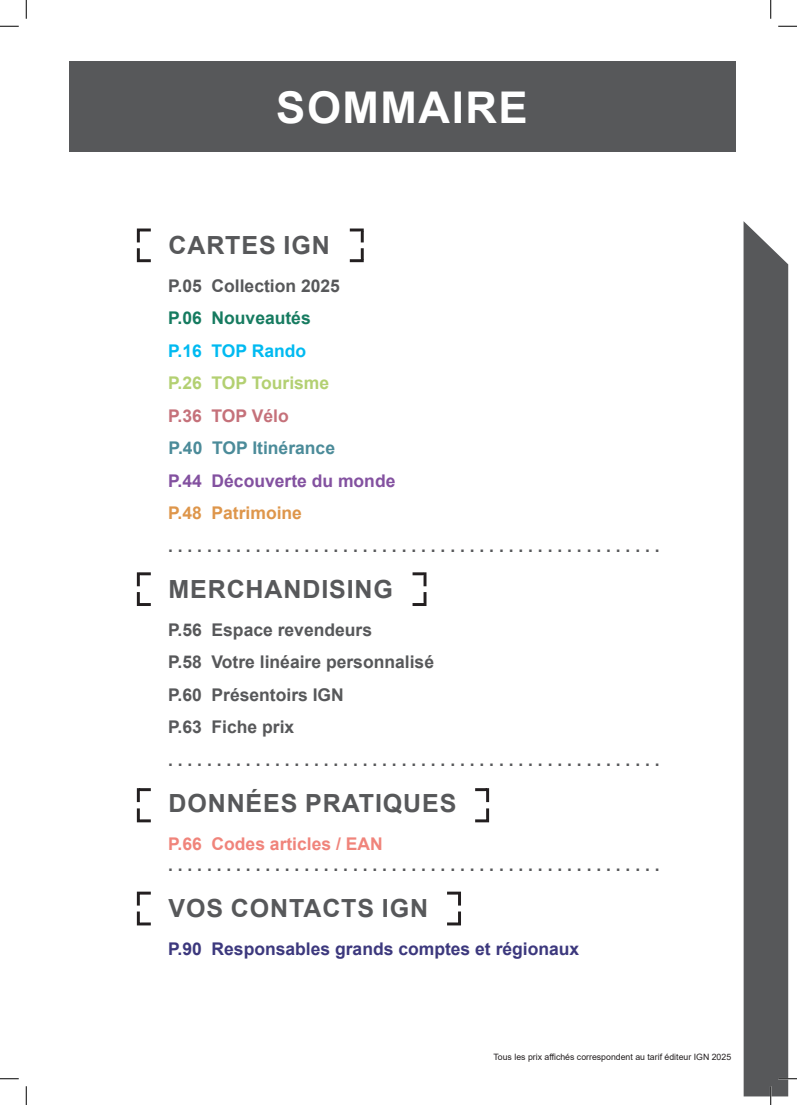
<style>
.page{position:relative;width:797px;height:1105px;background:#fff}
.page>*{position:absolute;margin:0;border:0;box-sizing:border-box;transform-origin:0 0}
.t1{font:700 43.75px "Arial";letter-spacing:.035em;color:#fff}
.t2{font:700 25px "Arial";letter-spacing:.035em;color:#57585a}
.t3{font:700 17.5px "Arial";color:#57585a}
.t4{font:700 17.5px "Arial";color:#3c387d}
.t5{font:700 17.5px "Arial";color:#8351a0}
.t6{font:700 17.5px "Arial";color:#f0847b}
.t7{font:700 17.5px "Arial";color:#4b8b99}
.t8{font:700 17.5px "Arial";color:#b3d072}
.t9{font:700 17.5px "Arial";color:#167b60}
.t10{font:700 17.5px "Arial";color:#de964b}
.t11{font:700 17.5px "Arial";color:#00baf1}
.t12{font:700 17.5px "Arial";color:#c5717a}
.t13{font:8.75px "Arial";color:#231f20}
</style>
<div class="page">
<div style="left:69px;top:62px;width:666px;height:90px;background:#57585a"></div>
<svg style="left:743px;top:221px;width:45px;height:875px;background:#6e6e70"></svg>
<svg style="left:412px;top:572px;width:15px;height:34px"></svg>
<svg style="left:136px;top:572px;width:15px;height:34px"></svg>
<svg style="left:349px;top:228px;width:15px;height:35px"></svg>
<svg style="left:475px;top:788px;width:15px;height:35px"></svg>
<svg style="left:447px;top:891px;width:14px;height:35px"></svg>
<svg style="left:136px;top:788px;width:15px;height:35px"></svg>
<svg style="left:136px;top:891px;width:15px;height:35px"></svg>
<svg style="left:136px;top:228px;width:15px;height:35px"></svg>
<svg style="left:0;top:25px;width:19px;height:2px"></svg>
<svg style="left:778px;top:25px;width:19px;height:2px"></svg>
<svg style="left:0;top:1078px;width:19px;height:1px"></svg>
<svg style="left:778px;top:1078px;width:19px;height:1px"></svg>
<svg style="left:25px;top:0;width:2px;height:19px"></svg>
<svg style="left:25px;top:1086px;width:2px;height:19px"></svg>
<svg style="left:770px;top:0;width:1px;height:19px"></svg>
<svg style="left:770px;top:1086px;width:1px;height:19px"></svg>
<p class="t1" style="left:276px;top:77px;width:253px">SOMMAIRE</p>
<p class="t2" style="left:168px;top:228px;width:163px">CARTES IGN</p>
<p class="t3" style="left:168px;top:273px;width:173px">P.05 Collection 2025</p>
<p class="t9" style="left:168px;top:306px;width:144px">P.06 Nouveautés</p>
<p class="t11" style="left:168px;top:338px;width:140px">P.16 TOP Rando</p>
<p class="t8" style="left:168px;top:371px;width:163px">P.26 TOP Tourisme</p>
<p class="t12" style="left:168px;top:403px;width:122px">P.36 TOP Vélo</p>
<p class="t7" style="left:168px;top:436px;width:168px">P.40 TOP Itinérance</p>
<p class="t5" style="left:168px;top:468px;width:229px">P.44 Découverte du monde</p>
<p class="t10" style="left:168px;top:501px;width:135px">P.48 Patrimoine</p>
<p class="t3" style="left:168px;top:533px;width:493px">. . . . . . . . . . . . . . . . . . . . . . . . . . . . . . . . . . . . . . . . . . . . . . . . . . .</p>
<p class="t2" style="left:168px;top:572px;width:226px">MERCHANDISING</p>
<p class="t3" style="left:168px;top:617px;width:205px">P.56 Espace revendeurs</p>
<p class="t3" style="left:168px;top:650px;width:267px">P.58 Votre linéaire personnalisé</p>
<p class="t3" style="left:168px;top:682px;width:177px">P.60 Présentoirs IGN</p>
<p class="t3" style="left:168px;top:715px;width:128px">P.63 Fiche prix</p>
<p class="t3" style="left:168px;top:747px;width:493px">. . . . . . . . . . . . . . . . . . . . . . . . . . . . . . . . . . . . . . . . . . . . . . . . . . .</p>
<p class="t2" style="left:168px;top:786px;width:289px">DONNÉES PRATIQUES</p>
<p class="t6" style="left:168px;top:831px;width:216px">P.66 Codes articles / EAN</p>
<p class="t3" style="left:168px;top:852px;width:493px">. . . . . . . . . . . . . . . . . . . . . . . . . . . . . . . . . . . . . . . . . . . . . . . . . . .</p>
<p class="t2" style="left:168px;top:891px;width:261px">VOS CONTACTS IGN</p>
<p class="t4" style="left:168px;top:936px;width:413px">P.90 Responsables grands comptes et régionaux</p>
<p class="t13" style="left:493px;top:1051px;width:239px">Tous les prix affichés correspondent au tarif éditeur IGN 2025</p>
</div>
